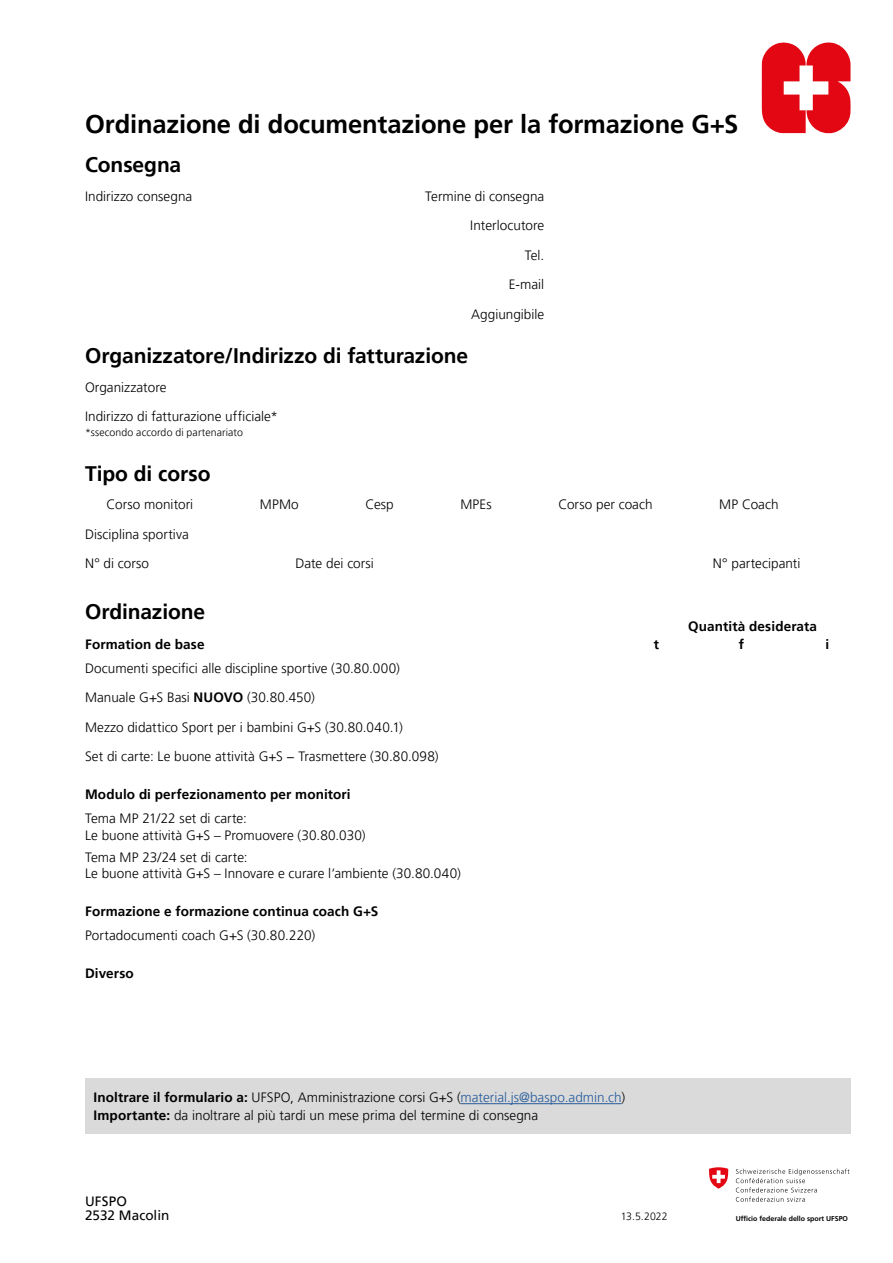
<style>
.page{position:relative;width:893px;height:1263px;background:#fff}
.page>*{position:absolute;margin:0;border:0;box-sizing:border-box;transform-origin:0 0}
.Titel_h1{font:700 25.5px "Frutiger LT Pro";letter-spacing:-.005em;color:#000}
.Titel_2_h2{font:700 21px "Frutiger LT Pro";letter-spacing:-.005em;color:#000}
.GS_p{font:700 21px "Frutiger LT Pro";letter-spacing:-.005em;color:#000}
.GS_p-2{font:300 13.5px/16.5px "Frutiger LT Pro";letter-spacing:.005em;color:#000}
.GS_p-3{font:700 13.5px "Frutiger LT Pro";letter-spacing:.01em;color:#000}
.GS_p-4{font:13.5px/14.2px "Frutiger LT Pro";letter-spacing:.005em;color:#000}
.GS_p-5{font:300 10.5px "Frutiger LT Pro";letter-spacing:.01em;color:#000}
.t1{font:700 7.05px "Frutiger LT";color:#000}
.s1{font-weight:700}
.s2{color:#275b9b}
</style>
<div class="page">
<svg style="left:762px;top:43px;width:88px;height:90px"></svg>
<svg style="left:736px;top:1169px;width:113px;height:33px"></svg>
<svg style="left:709px;top:1167px;width:19px;height:21px"></svg>
<div style="left:85px;top:1079px;width:766px;height:55px;background:#dadada"></div>
<hr style="left:461px;top:1103px;width:160px;height:1px;background:#275b9b">
<h1 class="Titel_h1" style="left:85px;top:109px;width:655px">Ordinazione di documentazione per la formazione G+S</h1>
<h2 class="Titel_2_h2" style="left:85px;top:152px;width:98px">Consegna</h2>
<p class="GS_p-2" style="left:85px;top:188px;width:109px">Indirizzo consegna</p>
<p class="GS_p-2" style="left:425px;top:188px;width:121px">Termine di consegna</p>
<p class="GS_p-2" style="left:470px;top:217px;width:75px">Interlocutore</p>
<p class="GS_p-2" style="left:525px;top:247px;width:21px">Tel.</p>
<p class="GS_p-2" style="left:509px;top:276px;width:37px">E-mail</p>
<p class="GS_p-2" style="left:471px;top:306px;width:75px">Aggiungibile</p>
<h2 class="Titel_2_h2" style="left:85px;top:344px;width:385px">Organizzatore/Indirizzo di fatturazione</h2>
<p class="GS_p-2" style="left:85px;top:379px;width:83px">Organizzatore</p>
<p class="GS_p-2" style="left:85px;top:408px;width:194px">Indirizzo di fatturazione ufficiale*</p>
<p class="GS_p-5" style="left:85px;top:426px;width:159px">*ssecondo accordo di partenariato</p>
<h2 class="Titel_2_h2" style="left:85px;top:461px;width:127px">Tipo di corso</h2>
<p class="GS_p-2" style="left:107px;top:496px;width:88px">Corso monitori</p>
<p class="GS_p-2" style="left:260px;top:496px;width:40px">MPMo</p>
<p class="GS_p-2" style="left:365px;top:496px;width:30px">Cesp</p>
<p class="GS_p-2" style="left:460px;top:496px;width:33px">MPEs</p>
<p class="GS_p-2" style="left:558px;top:496px;width:96px">Corso per coach</p>
<p class="GS_p-2" style="left:719px;top:496px;width:61px">MP Coach</p>
<p class="GS_p-2" style="left:85px;top:526px;width:105px">Disciplina sportiva</p>
<p class="GS_p-2" style="left:85px;top:555px;width:66px">N° di corso</p>
<p class="GS_p-2" style="left:295px;top:555px;width:80px">Date dei corsi</p>
<p class="GS_p-2" style="left:713px;top:555px;width:89px">N° partecipanti</p>
<p class="GS_p" style="left:85px;top:599px;width:122px">Ordinazione</p>
<p class="GS_p-3" style="left:688px;top:618px;width:130px">Quantità desiderata</p>
<p class="GS_p-3" style="left:85px;top:636px;width:121px">Formation de base</p>
<p class="GS_p-3" style="left:654px;top:636px;width:7px">t</p>
<p class="GS_p-3" style="left:739px;top:636px;width:7px">f</p>
<p class="GS_p-3" style="left:825px;top:636px;width:5px">i</p>
<p class="GS_p-2" style="left:85px;top:660px;width:316px">Documenti specifici alle discipline sportive (30.80.000)</p>
<p class="GS_p-2" style="left:85px;top:689px;width:231px">Manuale G+S Basi <span class="s1">NUOVO</span> (30.80.450)</p>
<p class="GS_p-2" style="left:85px;top:719px;width:319px">Mezzo didattico Sport per i bambini G+S (30.80.040.1)</p>
<p class="GS_p-2" style="left:85px;top:748px;width:355px">Set di carte: Le buone attività G+S − Trasmettere (30.80.098)</p>
<p class="GS_p-3" style="left:85px;top:786px;width:267px">Modulo di perfezionamento per monitori</p>
<p class="GS_p-2" style="left:85px;top:810px;width:282px">Tema MP 21/22 set di carte:<br>Le buone attività G+S – Promuovere (30.80.030)</p>
<p class="GS_p-2" style="left:85px;top:849px;width:377px">Tema MP 23/24 set di carte:<br>Le buone attività G+S – Innovare e curare l‘ambiente (30.80.040)</p>
<p class="GS_p-3" style="left:85px;top:904px;width:295px">Formazione e formazione continua coach G+S</p>
<p class="GS_p-2" style="left:85px;top:927px;width:232px">Portadocumenti coach G+S (30.80.220)</p>
<p class="GS_p-3" style="left:85px;top:966px;width:50px">Diverso</p>
<p class="GS_p-2" style="left:94px;top:1089px;width:533px"><span class="s1">Inoltrare il formulario a:</span> UFSPO, Amministrazione corsi G+S (<span class="s2">material.js@baspo.admin.ch</span>)</p>
<p class="GS_p-2" style="left:94px;top:1107px;width:446px"><span class="s1">Importante:</span> da inoltrare al più tardi un mese prima del termine di consegna</p>
<p class="GS_p-4" style="left:85px;top:1194px;width:86px">UFSPO<br>2532 Macolin</p>
<p class="GS_p-5" style="left:621px;top:1211px;width:48px">13.5.2022</p>
<p class="t1" style="left:736px;top:1214px;width:114px">Ufficio federale dello sport UFSPO</p>
</div>
